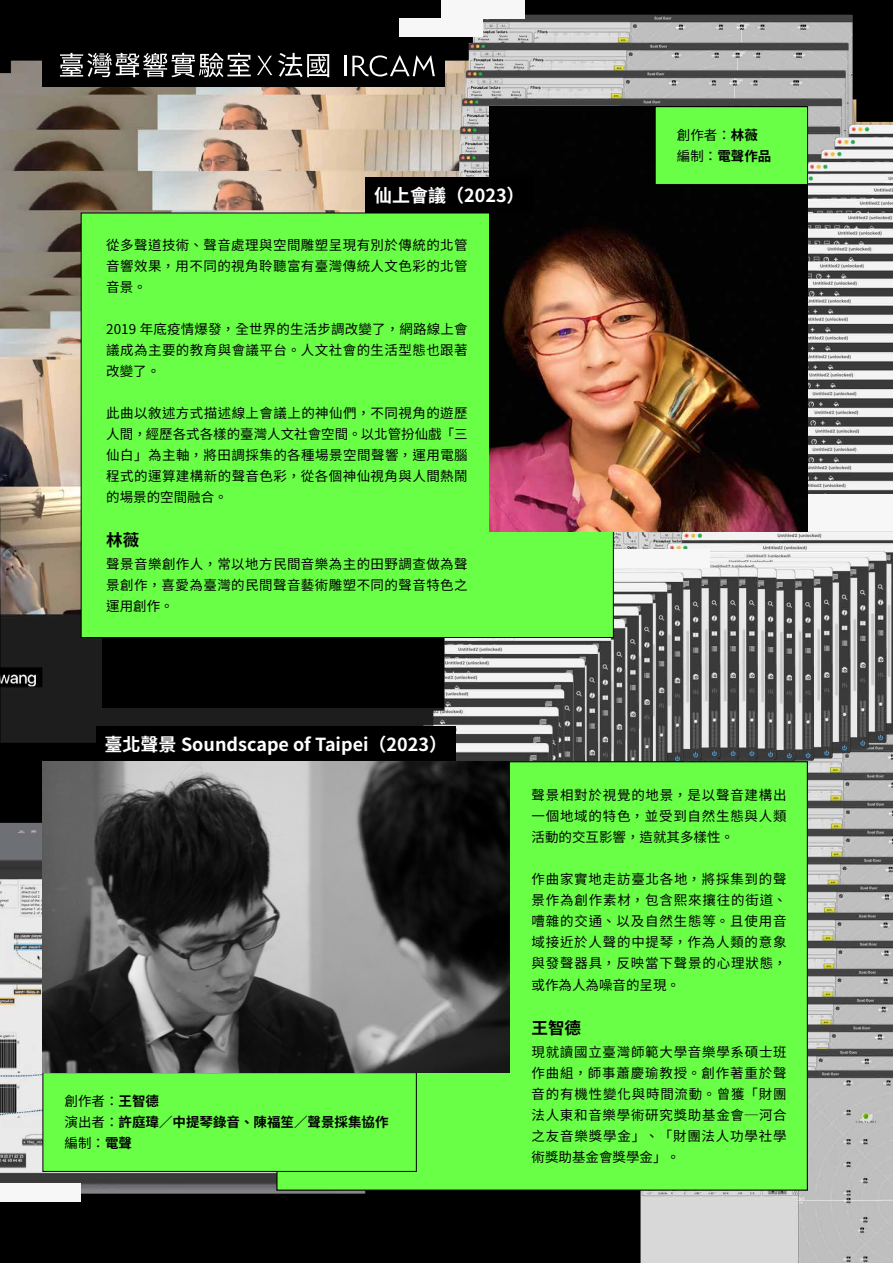
<style>
.page{position:relative;width:893px;height:1263px;background:#fff}
.page>*{position:absolute;margin:0;border:0;box-sizing:border-box;transform-origin:0 0}
.t1{font:700 18px "Noto Sans CJ Ktc";color:#fff}
.t2{font:700 16.5px "Noto Sans CJ Ktc";color:#000}
.t3{font:13.5px/21px "Noto Sans CJ Ktc";letter-spacing:.03em;color:#000;text-align:justify}
.t4{font:700 13.5px/21px "Noto Sans CJ Ktc";color:#000}
.s1{font-weight:700}
.s2{font-weight:400}
</style>
<div class="page">
<img style="left:0;top:0;width:893px;height:1263px">
<div style="left:399px;top:18px;width:84px;height:19px;background:#f7f7f7"></div>
<div style="left:441px;top:0;width:83px;height:18px;background:#f7f7f7"></div>
<div style="left:0;top:1184px;width:81px;height:18px;background:#f7f7f7"></div>
<div style="left:709px;top:494px;width:184px;height:19px;background:#f7f7f7"></div>
<div style="left:804px;top:513px;width:89px;height:18px;background:#f7f7f7"></div>
<div style="left:578px;top:549px;width:131px;height:19px;background:#f7f7f7"></div>
<div style="left:103px;top:451px;width:341px;height:257px;background:#000"></div>
<div style="left:43px;top:43px;width:402px;height:44px;background:#000"></div>
<svg style="left:60px;top:53px;width:191px;height:24px"></svg>
<svg style="left:257px;top:56px;width:15px;height:19px"></svg>
<svg style="left:278px;top:53px;width:51px;height:24px"></svg>
<hr style="left:344px;top:56px;width:2px;height:20px;background:#fff">
<svg style="left:352px;top:55px;width:83px;height:21px"></svg>
<div style="left:81px;top:213px;width:533px;height:425px;background:#69ff47;border:1px solid #000"></div>
<div style="left:276px;top:761px;width:532px;height:430px;background:#69ff47;border:1px solid #000"></div>
<img style="left:489px;top:106px;width:319px;height:425px">
<div style="left:96px;top:726px;width:360px;height:35px;background:#000"></div>
<div style="left:655px;top:107px;width:152px;height:77px;background:#69ff47"></div>
<div style="left:655px;top:106px;width:153px;height:79px;border:1px solid #000"></div>
<div style="left:43px;top:1073px;width:373px;height:98px;background:#69ff47"></div>
<div style="left:43px;top:1072px;width:374px;height:100px;border:1px solid #000"></div>
<div style="left:366px;top:178px;width:167px;height:35px;background:#000"></div>
<img style="left:43px;top:761px;width:466px;height:311px">
<h1 class="t1" style="left:374px;top:185px;width:152px">仙上會議（2023）</h1>
<p class="t3" style="left:106px;top:235px;width:363px">從多聲道技術、聲音處理與空間雕塑呈現有別於傳統的北管音響效果，用不同的視角聆聽富有臺灣傳統人文色彩的北管音景。</p>
<p class="t3" style="left:106px;top:319px;width:363px">2019 年底疫情爆發，全世界的生活步調改變了，網路線上會議成為主要的教育與會議平台。人文社會的生活型態也跟著改變了。</p>
<p class="t3" style="left:106px;top:403px;width:363px">此曲以敘述方式描述線上會議上的神仙們，不同視角的遊歷人間，經歷各式各樣的臺灣人文社會空間。以北管扮仙戲「三仙白」為主軸，將田調採集的各種場景空間聲響，運用電腦程式的運算建構新的聲音色彩，從各個神仙視角與人間熱鬧的場景的空間融合。</p>
<p class="t2" style="left:106px;top:531px;width:34px">林薇</p>
<p class="t3" style="left:106px;top:554px;width:363px">聲景音樂創作人，常以地方民間音樂為主的田野調查做為聲景創作，喜愛為臺灣的民間聲音藝術雕塑不同的聲音特色之運用創作。</p>
<p class="t3" style="left:677px;top:125px;width:96px">創作者：<span class="s1">林薇</span>編制：<span class="s1">電聲作品</span></p>
<h1 class="t1" style="left:105px;top:734px;width:344px">臺北聲景 Soundscape of Taipei（2023）</h1>
<p class="t4" style="left:65px;top:1091px;width:326px"><span class="s2">創作者：</span>王智德<br><span class="s2">演出者：</span>許庭瑋／中提琴錄音、陳福笙／聲景採集協作<span class="s2">編制：</span>電聲</p>
<p class="t3" style="left:531px;top:785px;width:257px">聲景相對於視覺的地景，是以聲音建構出一個地域的特色，並受到自然生態與人類活動的交互影響，造就其多樣性。</p>
<p class="t3" style="left:531px;top:869px;width:257px">作曲家實地走訪臺北各地，將採集到的聲景作為創作素材，包含熙來攘往的街道、嘈雜的交通、以及自然生態等。且使用音域接近於人聲的中提琴，作為人類的意象與發聲器具，反映當下聲景的心理狀態，或作為人為噪音的呈現。</p>
<p class="t2" style="left:531px;top:1019px;width:51px">王智德</p>
<p class="t3" style="left:531px;top:1041px;width:257px">現就讀國立臺灣師範大學音樂學系碩士班作曲組，師事蕭慶瑜教授。創作著重於聲音的有機性變化與時間流動。曾獲「財團法人東和音樂學術研究獎助基金會─河合之友音樂獎學金」、「財團法人功學社學術獎助基金會獎學金」。</p>
</div>
